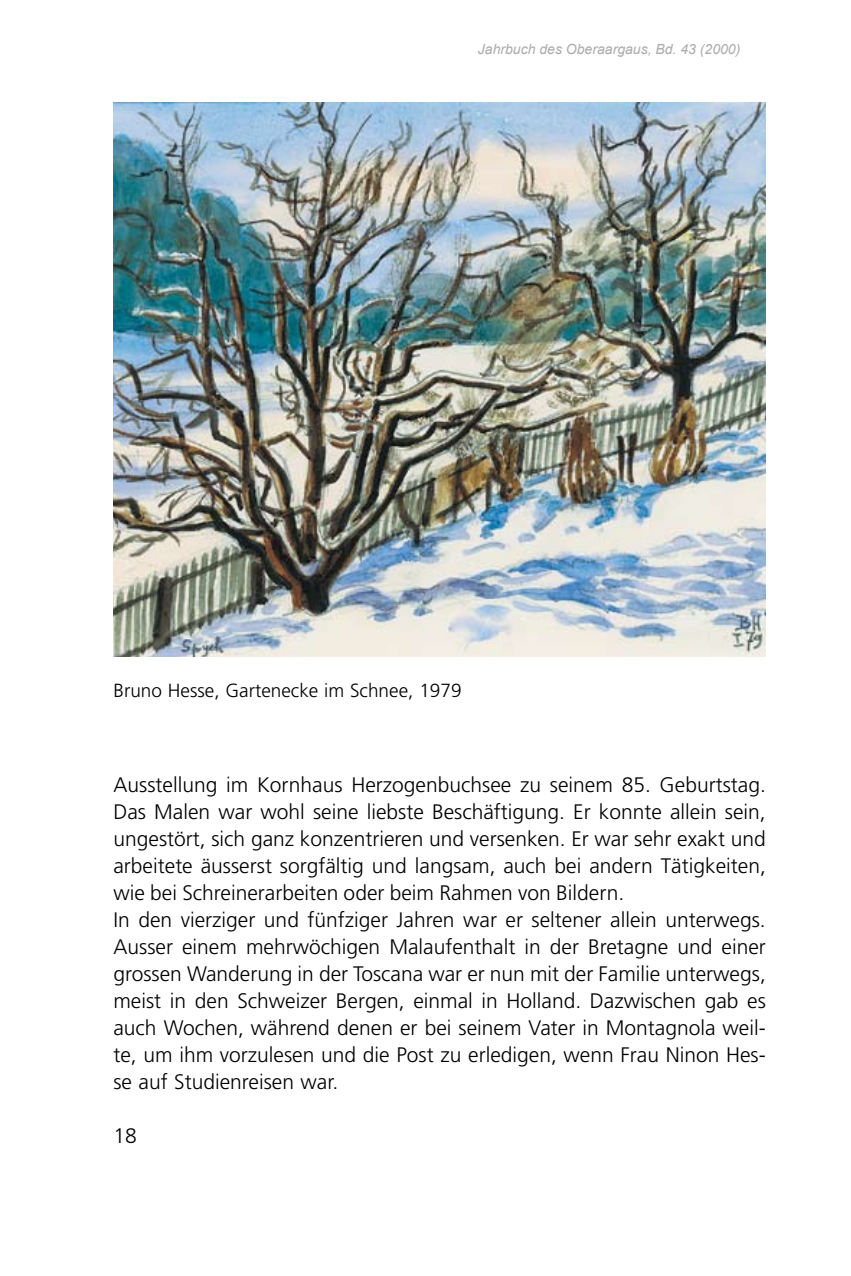
<style>
.page{position:relative;width:851px;height:1276px;background:#fff}
.page>*{position:absolute;margin:0;border:0;box-sizing:border-box;transform-origin:0 0}
.t1{font:300 21px/27px "Frutiger";color:#000}
.t2{font:300 19px "Frutiger";color:#000}
.t3{font:italic 14px "Arial";color:#ababab}
</style>
<div class="page">
<img style="left:113px;top:102px;width:652px;height:554px">
<p class="t3" style="left:478px;top:40px;width:264px">Jahrbuch des Oberaargaus, Bd. 43 (2000)</p>
<p class="t2" style="left:113px;top:680px;width:349px">Bruno Hesse, Gartenecke im Schnee, 1979</p>
<p class="t1" style="left:113px;top:771px;width:654px">Ausstellung im Kornhaus Herzogenbuchsee zu seinem 85. Geburtstag.<br>Das Malen war wohl seine liebste Beschäftigung. Er konnte allein sein, ungestört, sich ganz konzentrieren und versenken. Er war sehr exakt und arbeitete äusserst sorgfältig und langsam, auch bei andern Tätigkeiten, wie bei Schreinerarbeiten oder beim Rahmen von Bildern.<br>In den vierziger und fünfziger Jahren war er seltener allein unterwegs.<br>Ausser einem mehrwöchigen Malaufenthalt in der Bretagne und einer grossen Wanderung in der Toscana war er nun mit der Familie unterwegs, meist in den Schweizer Bergen, einmal in Holland. Dazwischen gab es auch Wochen, während denen er bei seinem Vater in Montagnola weil&shy;te, um ihm vorzulesen und die Post zu erledigen, wenn Frau Ninon Hes&shy;se auf Studienreisen war.</p>
<p class="t1" style="left:113px;top:1122px;width:25px">18</p>
</div>
